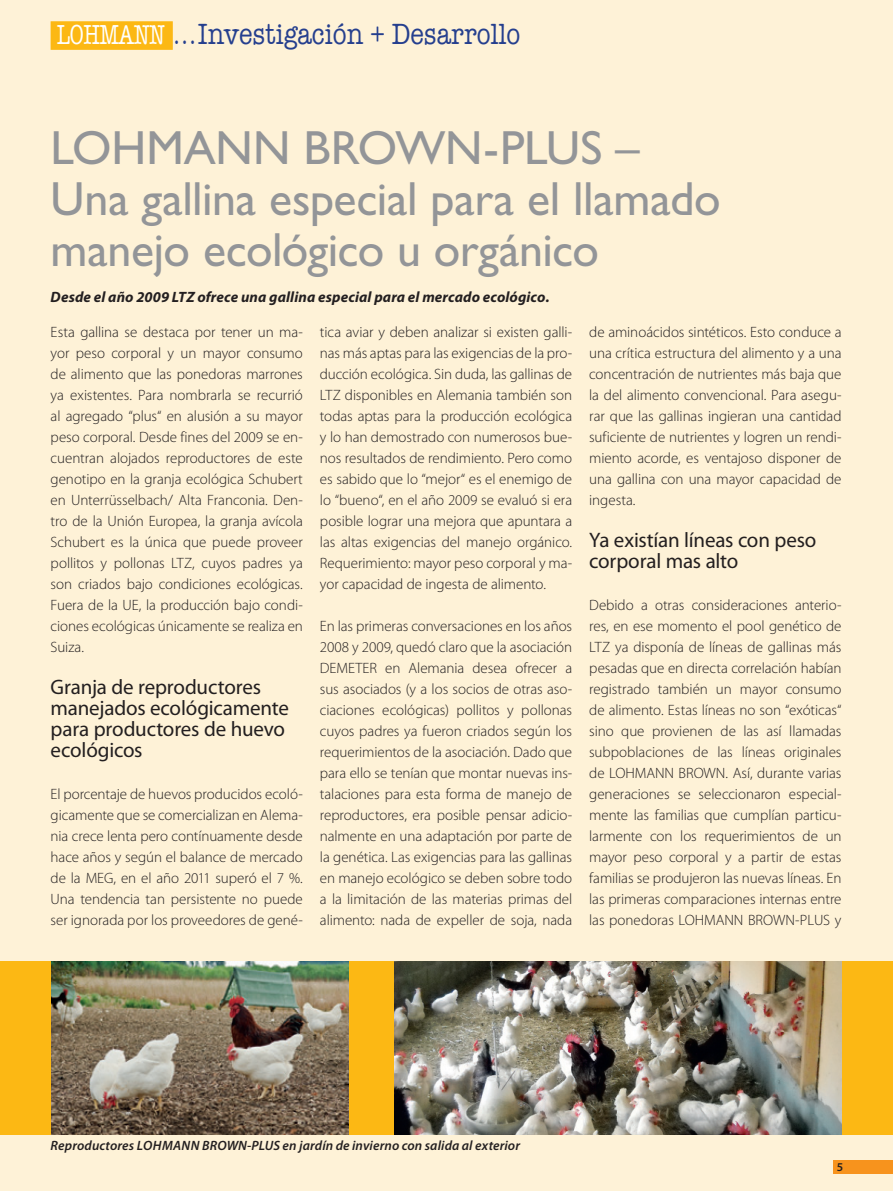
<style>
.page{position:relative;width:893px;height:1191px;background:#fef2d7}
.page>*{position:absolute;margin:0;border:0;box-sizing:border-box;transform-origin:0 0}
.t1{font:48px/51px "Gill Sans";letter-spacing:-.01em;color:#939598}
.t2{font:500 30px "American Typewriter Itc D";color:#253f8e;scale:.85 1}
.t3{font:21px/21px "Myriad Pro";letter-spacing:-.01em;color:#231f20}
.t4{font:300 15px/21px "Myriad Pro";letter-spacing:-.005em;color:#231f20;text-align:justify}
.t5{font:italic 700 15px "Myriad Pro";letter-spacing:.005em;color:#231f20}
.t6{font:italic 600 13.5px "Myriad Pro";letter-spacing:.01em;color:#231f20}
.t7{font:600 12px "Myriad Pro";color:#231f20}
.s1{font-size:28.2px;color:#fff}
.s2{font-size:28.2px}
</style>
<div class="page">
<div style="left:833px;top:1160px;width:60px;height:14px;background:#f7931d"></div>
<div style="left:51px;top:21px;width:122px;height:29px;background:#fcb814;border:1px solid #fcb814"></div>
<div style="left:0;top:961px;width:893px;height:173px;background:#fcb814"></div>
<img style="left:51px;top:961px;width:298px;height:173px">
<img style="left:395px;top:961px;width:447px;height:173px">
<h2 class="t2" style="left:57px;top:18px;width:547px"><span class="s1">LOHMANN</span> <span class="s2">. . .</span> Investigación + Desarrollo</h2>
<h1 class="t1" style="left:51px;top:122px;width:671px">LOHMANN BROWN-PLUS –<br>Una gallina especial para el llamado manejo ecológico u orgánico</h1>
<p class="t5" style="left:51px;top:288px;width:500px">Desde el año 2009 LTZ ofrece una gallina especial para el mercado ecológico.</p>
<p class="t4" style="left:51px;top:322px;width:254px">Esta gallina se destaca por tener un ma&shy;yor peso corporal y un mayor consumo de alimento que las ponedoras marrones ya existentes. Para nombrarla se recurrió al agregado “plus“ en alusión a su mayor peso corporal. Desde fines del 2009 se en&shy;cuentran alojados reproductores de este genotipo en la granja ecológica Schubert en Unterrüsselbach/ Alta Franconia. Den&shy;tro de la Unión Europea, la granja avícola Schubert es la única que puede proveer pollitos y pollonas LTZ, cuyos padres ya son criados bajo condiciones ecológicas.<br>Fuera de la UE, la producción bajo condi&shy;ciones ecológicas únicamente se realiza en Suiza.</p>
<h3 class="t3" style="left:51px;top:677px;width:240px">Granja de reproductores manejados ecológicamente para productores de huevo ecológicos</h3>
<p class="t4" style="left:51px;top:784px;width:254px">El porcentaje de huevos producidos ecoló&shy;gicamente que se comercializan en Alema&shy;nia crece lenta pero contínuamente desde hace años y según el balance de mercado de la MEG, en el año 2011 superó el 7 %.<br>Una tendencia tan persistente no puede ser ignorada por los proveedores de gené-</p>
<p class="t4" style="left:589px;top:322px;width:254px">de aminoácidos sintéticos. Esto conduce a una crítica estructura del alimento y a una concentración de nutrientes más baja que la del alimento convencional. Para asegu&shy;rar que las gallinas ingieran una cantidad suficiente de nutrientes y logren un rendi&shy;miento acorde, es ventajoso disponer de una gallina con una mayor capacidad de ingesta.</p>
<h3 class="t3" style="left:589px;top:530px;width:229px">Ya existían líneas con peso corporal mas alto</h3>
<p class="t4" style="left:589px;top:595px;width:254px">Debido a otras consideraciones anterio&shy;res, en ese momento el pool genético de LTZ ya disponía de líneas de gallinas más pesadas que en directa correlación habían registrado también un mayor consumo de alimento. Estas líneas no son “exóticas“ sino que provienen de las así llamadas subpoblaciones de las líneas originales de LOHMANN BROWN. Así, durante varias generaciones se seleccionaron especial&shy;mente las familias que cumplían particu&shy;larmente con los requerimientos de un mayor peso corporal y a partir de estas familias se produjeron las nuevas líneas. En las primeras comparaciones internas entre las ponedoras LOHMANN BROWN-Plus</p>
<p class="t4" style="left:320px;top:322px;width:254px">tica aviar y deben analizar si existen galli&shy;nas más aptas para las exigencias de la pro&shy;ducción ecológica. Sin duda, las gallinas de LTZ disponibles en Alemania también son todas aptas para la producción ecológica y lo han demostrado con numerosos bue&shy;nos resultados de rendimiento. Pero como es sabido que lo “mejor“ es el enemigo de lo “bueno“, en el año 2009 se evaluó si era posible lograr una mejora que apuntara a las altas exigencias del manejo orgánico.<br>Requerimiento: mayor peso corporal y ma&shy;yor capacidad de ingesta de alimento.</p>
<p class="t4" style="left:320px;top:616px;width:254px">En las primeras conversaciones en los años 2008 y 2009, quedó claro que la asociación DEMETER en Alemania desea ofrecer a sus asociados (y a los socios de otras aso&shy;ciaciones ecológicas) pollitos y pollonas cuyos padres ya fueron criados según los requerimientos de la asociación. Dado que para ello se tenían que montar nuevas ins&shy;talaciones para esta forma de manejo de reproductores, era posible pensar adicio&shy;nalmente en una adaptación por parte de la genética. Las exigencias para las gallinas en manejo ecológico se deben sobre todo a la limitación de las materias primas del alimento: nada de expeller de soja, nada</p>
<p class="t4" style="left:835px;top:910px;width:8px">y</p>
<p class="t6" style="left:51px;top:1138px;width:122px">Reproductores Lohmann</p>
<p class="t6" style="left:202px;top:1138px;width:319px">BROWN-PLUS en jardín de invierno con salida al exterior</p>
<p class="t7" style="left:837px;top:1160px;width:8px">5</p>
</div>
